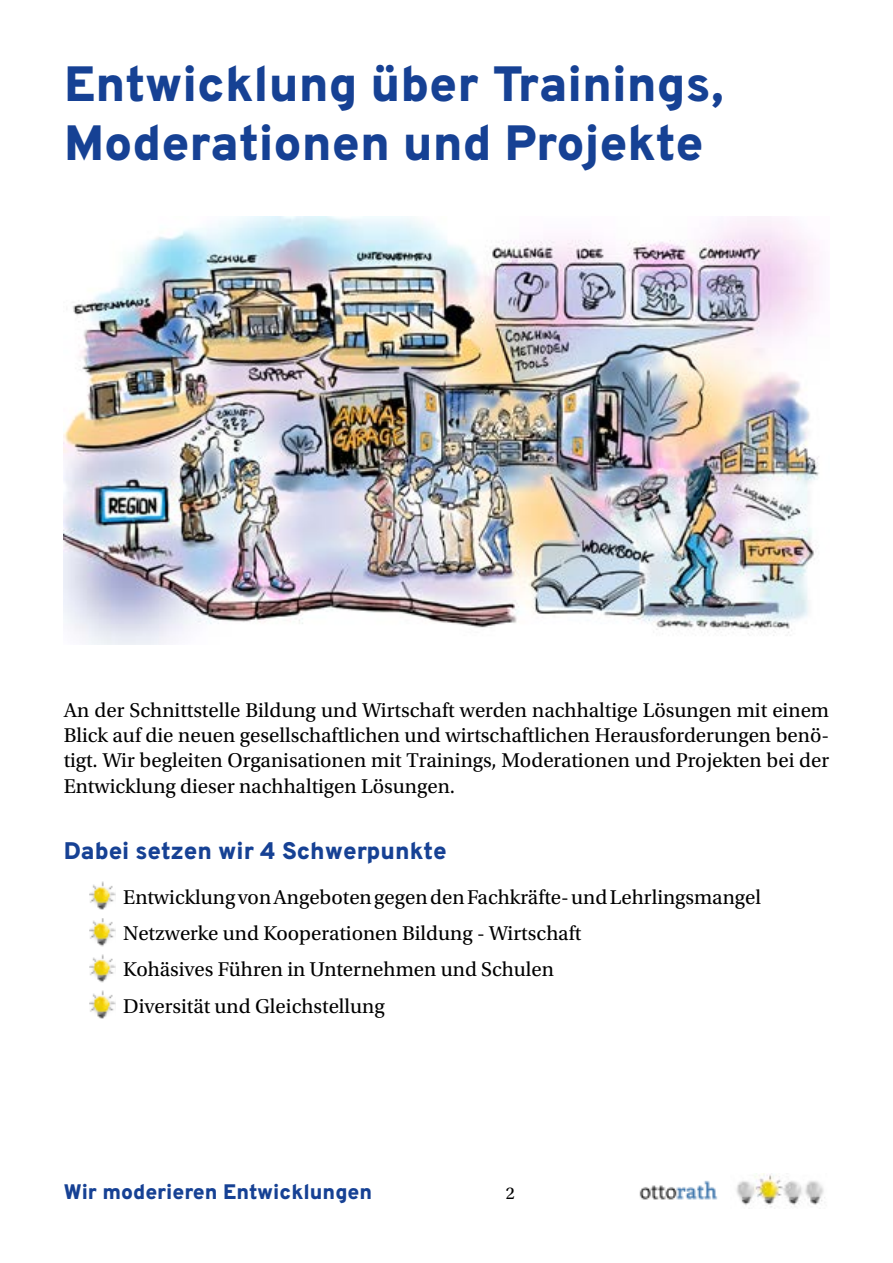
<style>
.page{position:relative;width:893px;height:1263px;background:#fff}
.page>*{position:absolute;margin:0;border:0;box-sizing:border-box;transform-origin:0 0}
.t1{font:800 49.5px/59.4px "Overpass";color:#164194}
.t2{font:800 24px "Overpass";color:#164194}
.t3{font:21px/25.2px "Utopia Std";color:#000;text-align:justify}
.t4{font:800 21px "Overpass";color:#164194}
.t5{font:18px "Utopia Std";color:#000}
</style>
<div class="page">
<img style="left:736px;top:1173px;width:89px;height:34px">
<img style="left:639px;top:1180px;width:79px;height:20px">
<img style="left:89px;top:882px;width:26px;height:28px">
<img style="left:89px;top:918px;width:26px;height:28px">
<img style="left:89px;top:954px;width:26px;height:28px">
<img style="left:89px;top:991px;width:26px;height:28px">
<img style="left:64px;top:216px;width:756px;height:429px">
<h1 class="t1" style="left:64px;top:54px;width:661px">Entwicklung über Trainings,<br>Moderationen und Projekte</h1>
<p class="t3" style="left:64px;top:698px;width:767px">An der Schnittstelle Bildung und Wirtschaft werden nachhaltige Lösungen mit einem Blick auf die neuen gesellschaftlichen und wirtschaftlichen Herausforderungen benö&shy;tigt. Wir begleiten Organisationen mit Trainings, Moderationen und Projekten bei der Entwicklung dieser nachhaltigen Lösungen.</p>
<p class="t2" style="left:64px;top:833px;width:384px">Dabei setzen wir 4 Schwerpunkte</p>
<p class="t3" style="left:123px;top:879px;width:639px;line-height:36.3px;text-align:left">Entwicklung von Angeboten gegen den Fachkräfte- und Lehrlingsmangel Netzwerke und Kooperationen Bildung - Wirtschaft<br>Kohäsives Führen in Unternehmen und Schulen<br>Diversität und Gleichstellung</p>
<p class="t4" style="left:64px;top:1177px;width:310px">Wir moderieren Entwicklungen</p>
<p class="t5" style="left:506px;top:1184px;width:10px">2</p>
</div>
